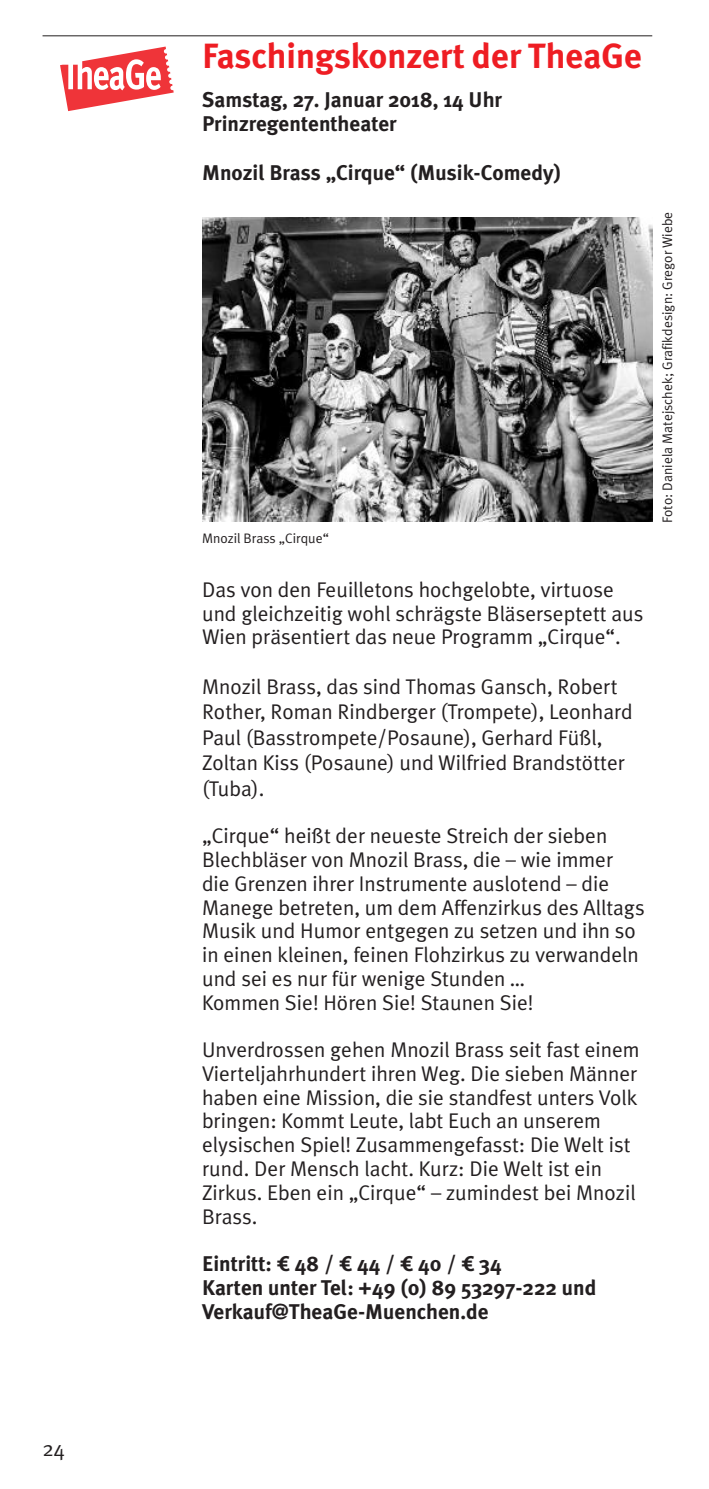
<style>
.page{position:relative;width:709px;height:1489px;background:#fff}
.page>*{position:absolute;margin:0;border:0;box-sizing:border-box;transform-origin:0 0}
.t1{font:700 35px "Meta Plus";color:#ee1d23}
.t2{font:21.25px/23.8px "Meta Plus Normal";color:#231f20}
.t3{font:700 21.25px/23.8px "Meta Plus";color:#231f20}
.t4{font:13.75px "Meta Plus Normal";color:#231f20}
.s1{font-family:"Meta Euro";font-weight:400}
</style>
<div class="page">
<hr style="left:43px;top:35px;width:609px;height:1px;background:#231f20">
<svg style="left:60px;top:47px;width:114px;height:64px"></svg>
<img style="left:203px;top:217px;width:449px;height:304px">
<p class="t2" style="left:43px;top:1436px;width:24px">24</p>
<h1 class="t1" style="left:202px;top:36px;width:441px">Faschingskonzert der TheaGe</h1>
<p class="t3" style="left:202px;top:88px;width:301px">Samstag, 27. Januar 2018, 14 Uhr<br>Prinzregententheater</p>
<p class="t3" style="left:202px;top:161px;width:360px">Mnozil Brass „Cirque“ (Musik-Comedy)</p>
<p class="t4" style="left:202px;top:530px;width:128px">Mnozil Brass „Cirque“</p>
<p class="t2" style="left:202px;top:577px;width:443px">Das von den Feuilletons hochgelobte, virtuose und gleichzeitig wohl schrägste Bläserseptett aus<br>Wien präsentiert das neue Programm „Cirque“.</p>
<p class="t2" style="left:202px;top:673px;width:432px;line-height:25.5px">Mnozil Brass, das sind Thomas Gansch, Robert Rother, Roman Rindberger (Trompete), Leonhard Paul (Basstrompete/Posaune), Gerhard Füßl, Zoltan Kiss (Posaune) und Wilfried Brandstötter (Tuba).</p>
<p class="t2" style="left:202px;top:824px;width:444px">„Cirque“ heißt der neueste Streich der sieben Blechbläser von Mnozil Brass, die – wie immer die Grenzen ihrer Instrumente auslotend – die Manege betreten, um dem Affenzirkus des Alltags Musik und Humor entgegen zu setzen und ihn so in einen kleinen, feinen Flohzirkus zu verwandeln und sei es nur für wenige Stunden …<br>Kommen Sie! Hören Sie! Staunen Sie!</p>
<p class="t2" style="left:202px;top:1037px;width:439px">Unverdrossen gehen Mnozil Brass seit fast einem Vierteljahrhundert ihren Weg. Die sieben Männer haben eine Mission, die sie standfest unters Volk bringen: Kommt Leute, labt Euch an unserem elysischen Spiel! Zusammengefasst: Die Welt ist rund. Der Mensch lacht. Kurz: Die Welt ist ein Zirkus. Eben ein „Cirque“ – zumindest bei Mnozil Brass.</p>
<p class="t3" style="left:202px;top:1251px;width:396px">Eintritt: <span class="s1">7</span> 48 / <span class="s1">7</span> 44 / <span class="s1">7</span> 40 / <span class="s1">7</span> 34<br>Karten unter Tel: +49 (0) 89 53297-222 und<br>Verkauf@TheaGe-Muenchen.de</p>
<p class="t4" style="left:659px;top:523px;width:313px;rotate:-90deg">Foto: Daniela Matejschek; Grafikdesign: Gregor Wiebe</p>
</div>
